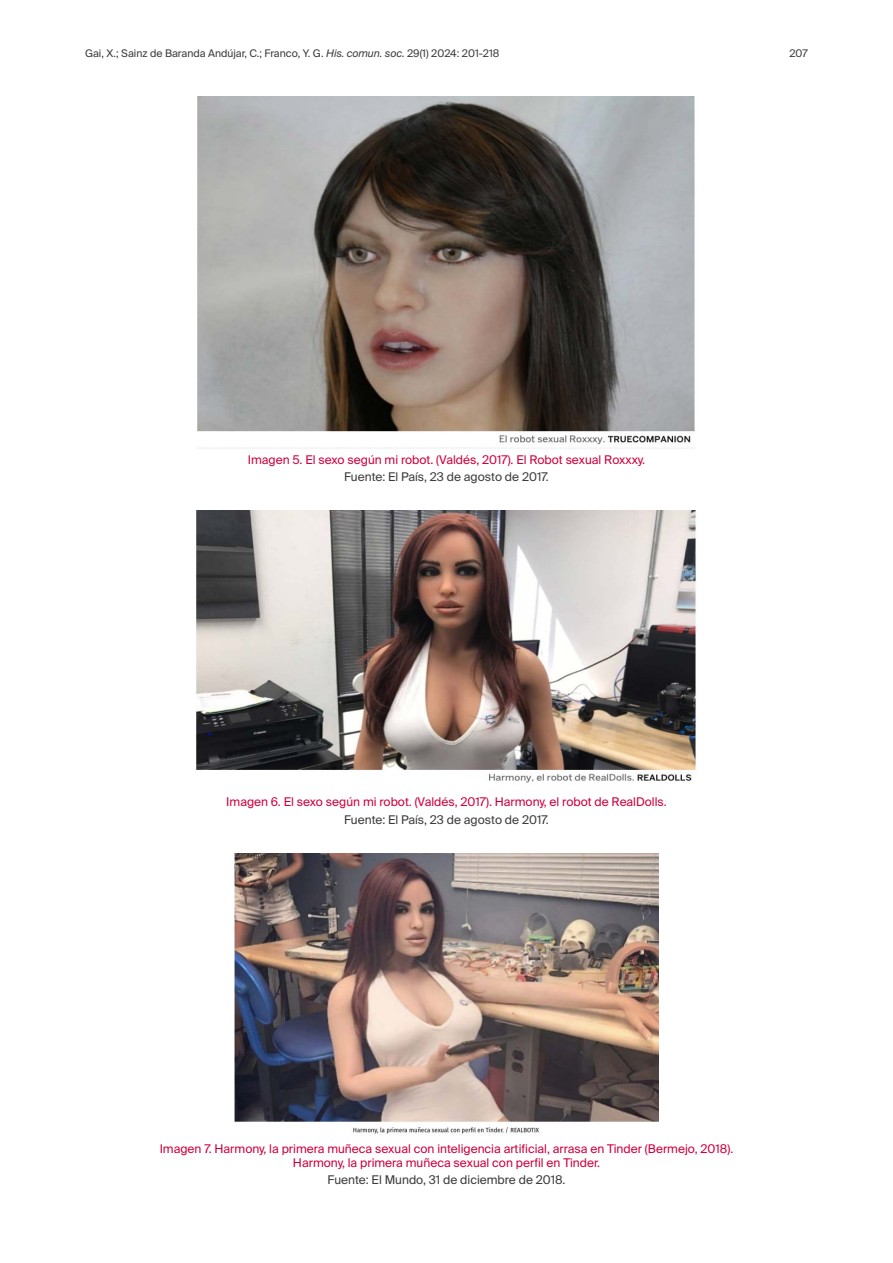
<style>
.page{position:relative;width:893px;height:1263px;background:#fff}
.page>*{position:absolute;margin:0;border:0;box-sizing:border-box;transform-origin:0 0}
.t1{font:12px/13.5px "Suisse Intl";color:#cf003d;text-align:center}
.t2{font:12px "Suisse Intl";color:#3c3c3b}
.t3{font:10.5px "Suisse Intl";color:#3c3c3b}
.s1{font-style:italic}
</style>
<div class="page">
<img style="left:197px;top:96px;width:498px;height:353px">
<img style="left:196px;top:511px;width:501px;height:272px">
<img style="left:235px;top:853px;width:423px;height:281px">
<p class="t3" style="left:85px;top:47px;width:416px">Gai, X.; Sainz de Baranda Andújar, C.; Franco, Y. G. <span class="s1">His. comun. soc.</span> 29(1) 2024: 201-218</p>
<p class="t3" style="left:789px;top:47px;width:20px">207</p>
<p class="t1" style="left:248px;top:453px;width:399px">Imagen 5. El sexo según mi robot. (Valdés, 2017). El Robot sexual Roxxxy.</p>
<p class="t2" style="left:344px;top:470px;width:206px">Fuente: El País, 23 de agosto de 2017.</p>
<p class="t1" style="left:226px;top:795px;width:442px">Imagen 6. El sexo según mi robot. (Valdés, 2017). Harmony, el robot de RealDolls.</p>
<p class="t2" style="left:344px;top:813px;width:206px">Fuente: El País, 23 de agosto de 2017.</p>
<p class="t1" style="left:160px;top:1142px;width:575px">Imagen 7. Harmony, la primera muñeca sexual con inteligencia artificial, arrasa en Tinder (Bermejo, 2018).<br>Harmony, la primera muñeca sexual con perfil en Tinder.</p>
<p class="t2" style="left:328px;top:1173px;width:239px">Fuente: El Mundo, 31 de diciembre de 2018.</p>
</div>
